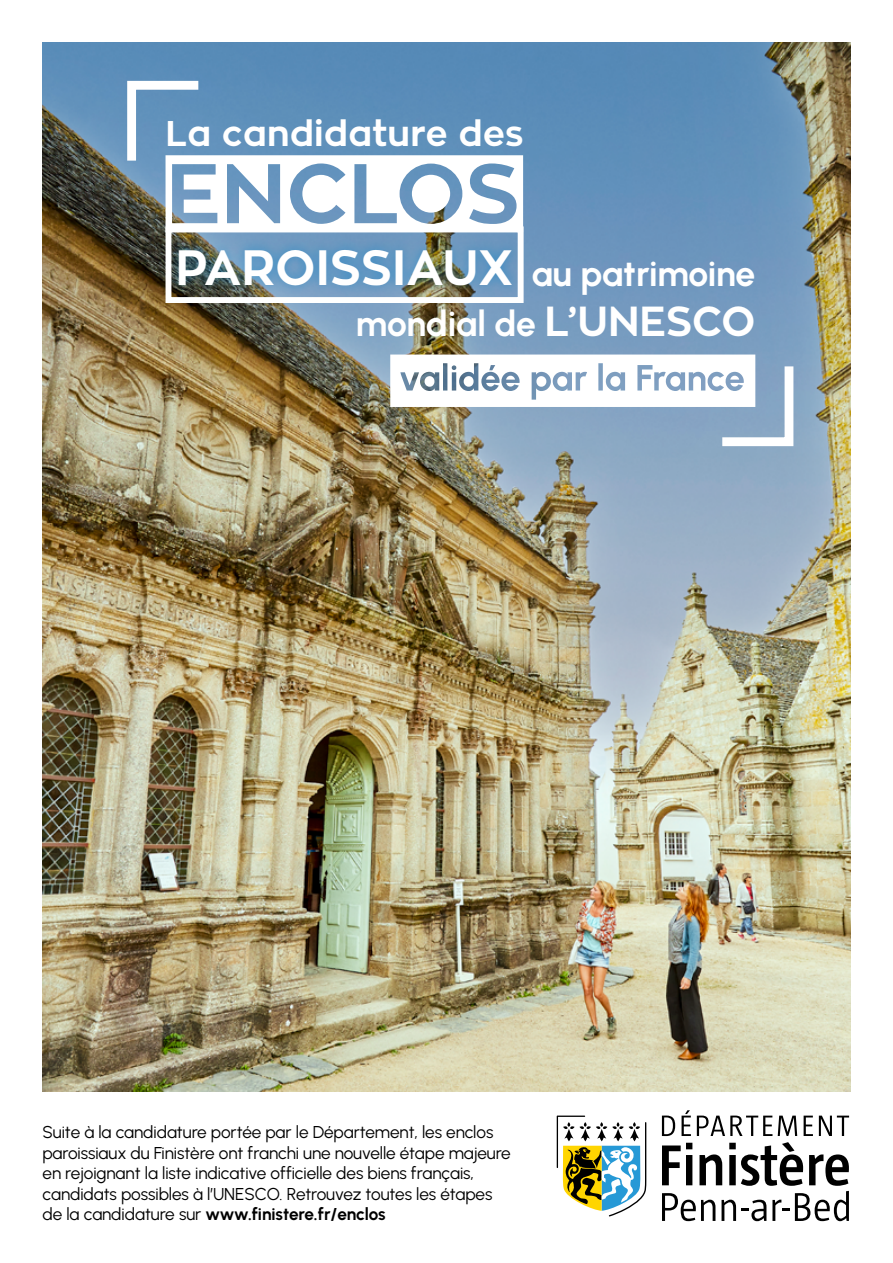
<style>
.page{position:relative;width:893px;height:1263px;background:#fff}
.page>*{position:absolute;margin:0;border:0;box-sizing:border-box;transform-origin:0 0}
.t1{font:700 49.2px "Zona Pro";letter-spacing:.01em;color:#fff}
.t2{font:35.4px/50.2px "Urbanist";letter-spacing:-.01em;color:#fff;text-align:right}
.t3{font:700 35.4px "Zona Pro";letter-spacing:.01em;color:#fff}
.t4{font:17.1px/20.5px "Urbanist";letter-spacing:-.005em;color:#000}
.s1{font-family:"Zona Pro";font-weight:700;font-size:41.7px}
</style>
<div class="page">
<img style="left:43px;top:43px;width:807px;height:1049px">
<svg style="left:557px;top:1115px;width:89px;height:101px"></svg>
<svg style="left:662px;top:1142px;width:187px;height:79px"></svg>
<svg style="left:662px;top:1115px;width:13px;height:21px"></svg>
<svg style="left:682px;top:1110px;width:9px;height:26px"></svg>
<svg style="left:697px;top:1115px;width:75px;height:21px"></svg>
<svg style="left:778px;top:1115px;width:19px;height:21px"></svg>
<svg style="left:804px;top:1115px;width:9px;height:21px"></svg>
<svg style="left:819px;top:1115px;width:30px;height:21px"></svg>
<div style="left:168px;top:238px;width:354px;height:57px;background:#0081c9;opacity:.5"></div>
<svg style="left:123px;top:76px;width:400px;height:156px"></svg>
<div style="left:166px;top:226px;width:358px;height:77px;border:6px solid #fff"></div>
<svg style="left:390px;top:354px;width:408px;height:97px"></svg>
<h2 class="t3" style="left:166px;top:110px;width:360px">La candidature des</h2>
<h1 class="t1" style="left:175px;top:235px;width:339px">PAROISSIAUX</h1>
<h2 class="t2" style="left:356px;top:247px;width:401px">au patrimoine<br>mondial de <span class="s1">L’UNESCO</span></h2>
<p class="t4" style="left:43px;top:1121px;width:470px">Suite à la candidature portée par le Département, les enclos paroissiaux du Finistère ont franchi une nouvelle étape majeure en rejoignant la liste indicative officielle des biens français, candidats possibles à l’UNESCO. Retrouvez toutes les étapes de la candidature sur www.finistere.fr/enclos</p>
</div>
